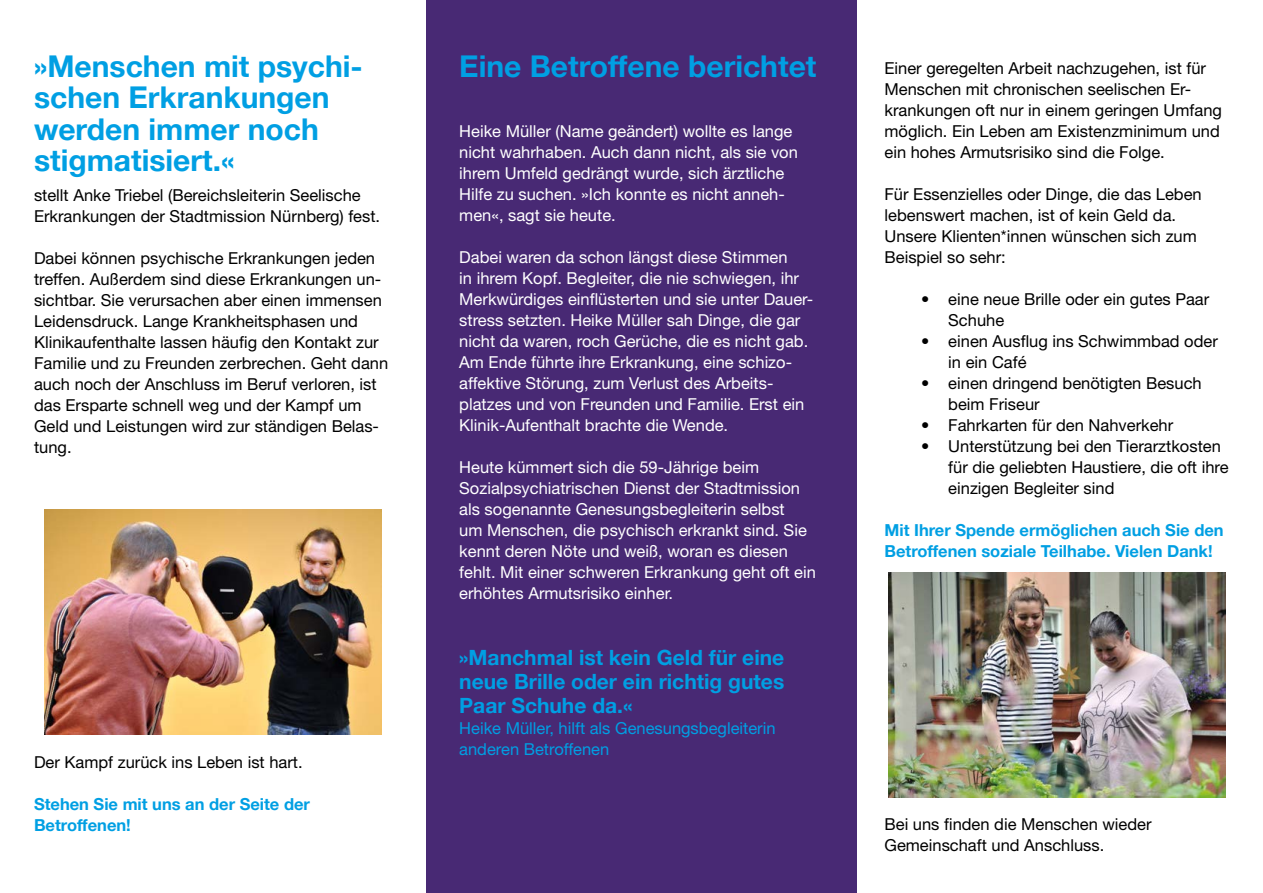
<style>
.page{position:relative;width:1263px;height:893px;background:#fff}
.page>*{position:absolute;margin:0;border:0;box-sizing:border-box;transform-origin:0 0}
.t1{font:700 30px/31.5px "Helvetica Neue LT Pro";color:#009fe3}
.t2{font:700 21px/24px "Helvetica Neue LT Pro";color:#009fe3;text-align:justify}
.t3{font:16.5px/21px "Helvetica Neue LT Pro";color:#000}
.t4{font:16.5px/21px "Helvetica Neue LT Pro";color:#fff}
.t5{font:700 16.5px/21px "Helvetica Neue LT Pro";color:#009fe3}
.t6{font:16.5px/21px "Helvetica Neue LT Pro";color:#009fe3}
</style>
<div class="page">
<div style="left:426px;top:0;width:430px;height:893px;background:#482974"></div>
<img style="left:888px;top:573px;width:337px;height:224px">
<img style="left:44px;top:510px;width:337px;height:225px">
<h1 class="t1" style="left:34px;top:50px;width:330px">»Menschen mit psychi&shy;schen Erkrankungen werden immer noch stigmatisiert.«</h1>
<h1 class="t1" style="left:459px;top:50px;width:359px">Eine Betroffene berichtet</h1>
<p class="t4" style="left:459px;top:120px;width:340px">Heike Müller (Name geändert) wollte es lange nicht wahrhaben. Auch dann nicht, als sie von ihrem Umfeld gedrängt wurde, sich ärztliche Hilfe zu suchen. »Ich konnte es nicht anneh&shy;men«, sagt sie heute.</p>
<p class="t4" style="left:459px;top:246px;width:355px">Dabei waren da schon längst diese Stimmen<br>in ihrem Kopf. Begleiter, die nie schwiegen, ihr Merkwürdiges einflüsterten und sie unter Dauer&shy;stress setzten. Heike Müller sah Dinge, die gar nicht da waren, roch Gerüche, die es nicht gab.<br>Am Ende führte ihre Erkrankung, eine schizo&shy;affektive Störung, zum Verlust des Arbeits&shy;platzes und von Freunden und Familie. Erst ein Klinik-Aufenthalt brachte die Wende.</p>
<p class="t4" style="left:459px;top:456px;width:358px">Heute kümmert sich die 59-Jährige beim Sozialpsychiatrischen Dienst der Stadtmission als sogenannte Genesungsbegleiterin selbst<br>um Menschen, die psychisch erkrankt sind. Sie kennt deren Nöte und weiß, woran es diesen fehlt. Mit einer schweren Erkrankung geht oft ein erhöhtes Armutsrisiko einher.</p>
<p class="t3" style="left:34px;top:184px;width:348px">stellt Anke Triebel (Bereichsleiterin Seelische<br>Erkrankungen der Stadtmission Nürnberg) fest.</p>
<p class="t3" style="left:34px;top:247px;width:356px">Dabei können psychische Erkrankungen jeden treffen. Außerdem sind diese Erkrankungen un&shy;sichtbar. Sie verursachen aber einen immensen Leidensdruck. Lange Krankheitsphasen und Klinikaufenthalte lassen häufig den Kontakt zur Familie und zu Freunden zerbrechen. Geht dann auch noch der Anschluss im Beruf verloren, ist das Ersparte schnell weg und der Kampf um Geld und Leistungen wird zur ständigen Belas&shy;tung.</p>
<p class="t3" style="left:34px;top:751px;width:270px">Der Kampf zurück ins Leben ist hart.</p>
<p class="t5" style="left:34px;top:793px;width:277px">Stehen Sie mit uns an der Seite der<br>Betroffenen!</p>
<p class="t2" style="left:459px;top:645px;width:327px">»Manchmal ist kein Geld für eine neue Brille oder ein richtig gutes Paar Schuhe da.«</p>
<p class="t6" style="left:459px;top:717px;width:318px">Heike Müller, hilft als Genesungsbegleiterin anderen Betroffenen</p>
<p class="t3" style="left:884px;top:57px;width:339px">Einer geregelten Arbeit nachzugehen, ist für Menschen mit chronischen seelischen Er&shy;krankungen oft nur in einem geringen Umfang möglich. Ein Leben am Existenzminimum und ein hohes Armutsrisiko sind die Folge.</p>
<p class="t3" style="left:884px;top:183px;width:319px">Für Essenzielles oder Dinge, die das Leben lebenswert machen, ist of kein Geld da.<br>Unsere Klienten*innen wünschen sich zum Beispiel so sehr:</p>
<p class="t3" style="left:948px;top:288px;width:262px;text-indent:-27px">• eine neue Brille oder ein gutes Paar<br>Schuhe</p>
<p class="t3" style="left:948px;top:331px;width:271px;text-indent:-27px">• einen Ausflug ins Schwimmbad oder in ein Café</p>
<p class="t3" style="left:948px;top:373px;width:255px;text-indent:-27px">• einen dringend benötigten Besuch beim Friseur</p>
<p class="t3" style="left:921px;top:415px;width:253px">• Fahrkarten für den Nahverkehr</p>
<p class="t3" style="left:948px;top:436px;width:282px;text-indent:-27px">• Unterstützung bei den Tierarztkosten für die geliebten Haustiere, die oft ihre einzigen Begleiter sind</p>
<p class="t5" style="left:884px;top:520px;width:341px">Mit Ihrer Spende ermöglichen auch Sie den<br>Betroffenen soziale Teilhabe. Vielen Dank!</p>
<p class="t3" style="left:884px;top:814px;width:269px">Bei uns finden die Menschen wieder<br>Gemeinschaft und Anschluss.</p>
</div>
